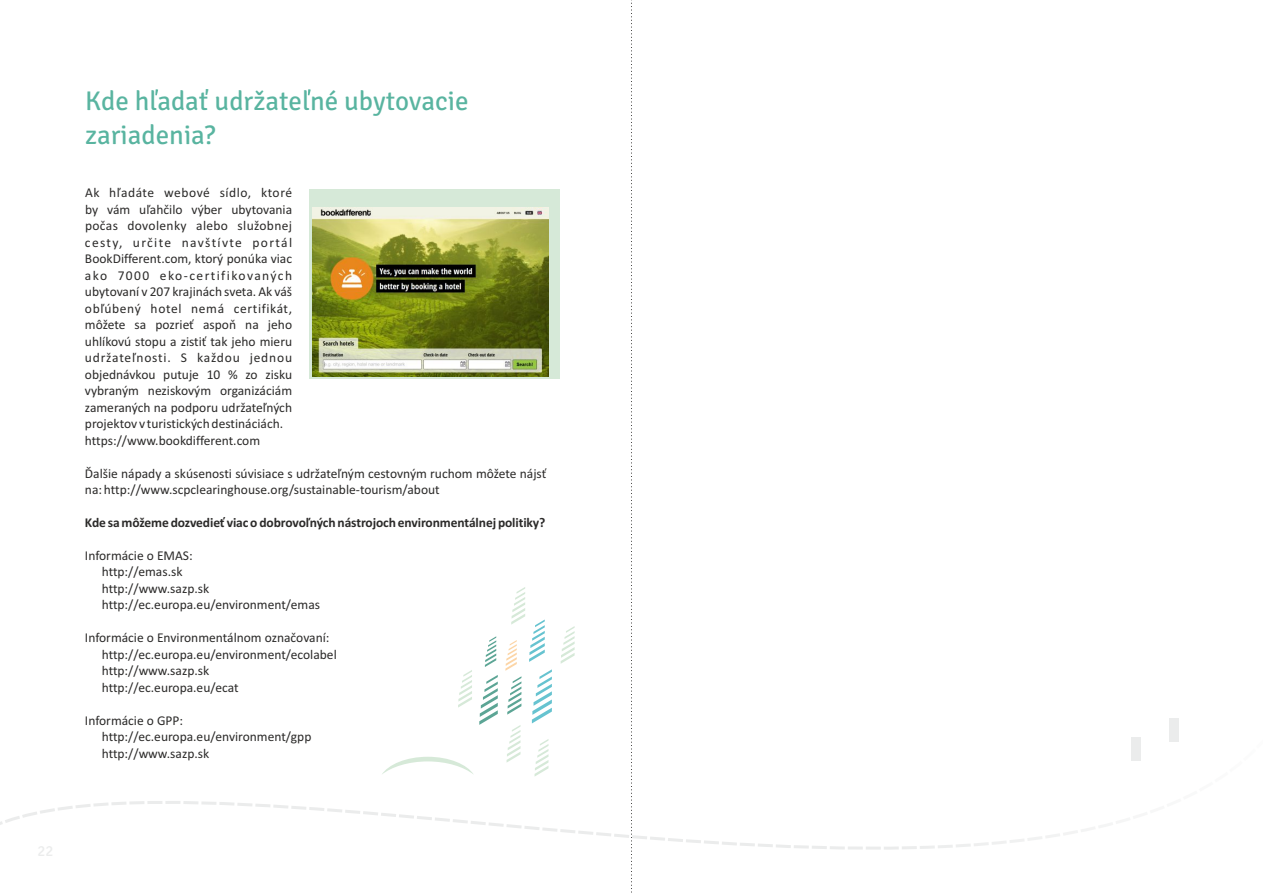
<style>
.page{position:relative;width:1263px;height:893px;background:#fff}
.page>*{position:absolute;margin:0;border:0;box-sizing:border-box;transform-origin:0 0}
.t1{font:27px/33.3px "Signika Negative";color:#59b4a0}
.t2{font:13.5px/16.5px "Calibri";color:#2b2a29}
.t3{font:700 13.5px "Calibri";letter-spacing:-.005em;color:#2b2a29}
</style>
<div class="page">
<div style="left:309px;top:189px;width:251px;height:189px;background:#d6e9d8"></div>
<img style="left:313px;top:207px;width:236px;height:169px">
<svg style="left:479px;top:675px;width:19px;height:46px"></svg>
<svg style="left:485px;top:636px;width:11px;height:31px"></svg>
<svg style="left:458px;top:670px;width:14px;height:38px"></svg>
<svg style="left:561px;top:626px;width:14px;height:38px"></svg>
<svg style="left:505px;top:587px;width:47px;height:134px"></svg>
<svg style="left:155px;top:89px;width:3px;height:6px"></svg>
<svg style="left:308px;top:89px;width:3px;height:6px"></svg>
<div style="left:1169px;top:718px;width:9px;height:24px;background:#ebecec"></div>
<svg style="left:0;top:721px;width:1179px;height:129px"></svg>
<svg style="left:631px;top:0;width:1px;height:893px"></svg>
<h1 class="t1" style="left:85px;top:85px;width:385px">Kde hladať udržatelné ubytovacie zariadenia?</h1>
<p class="t2" style="left:85px;top:186px;width:209px">Ak hľadáte webové sídlo, ktoré by vám uľahčilo výber ubytovania počas dovolenky alebo služobnej cesty, určite navštívte portál BookDifferent.com, ktorý ponúka viac ako 7000 eko-certifikovaných ubytovaní v 207 krajinách sveta. Ak váš obľúbený hotel nemá certifikát, môžete sa pozrieť aspoň na jeho uhlíkovú stopu a zistiť tak jeho mieru udržateľnosti. S každou jednou objednávkou putuje 10 % zo zisku vybraným neziskovým organizáciám zameraných na podporu udržateľných projektov v turistických destináciách. https://www.bookdifferent.com</p>
<p class="t2" style="left:85px;top:466px;width:463px">Ďalšie nápady a skúsenosti súvisiace s udržateľným cestovným ruchom môžete nájsť na: http://www.scpclearinghouse.org/sustainable-tourism/about</p>
<p class="t3" style="left:85px;top:517px;width:462px">Kde sa môžeme dozvedieť viac o dobrovoľných nástrojoch environmentálnej politiky?</p>
<p class="t2" style="left:102px;top:548px;width:220px;text-indent:-17px">Informácie o EMAS:<br>http://emas.sk<br>http://www.sazp.sk http://ec.europa.eu/environment/emas</p>
<p class="t2" style="left:102px;top:631px;width:237px;text-indent:-17px">Informácie o Environmentálnom označovaní: http://ec.europa.eu/environment/ecolabel http://www.sazp.sk http://ec.europa.eu/ecat</p>
<p class="t2" style="left:102px;top:713px;width:211px;text-indent:-17px">Informácie o GPP: http://ec.europa.eu/environment/gpp http://www.sazp.sk</p>
</div>
